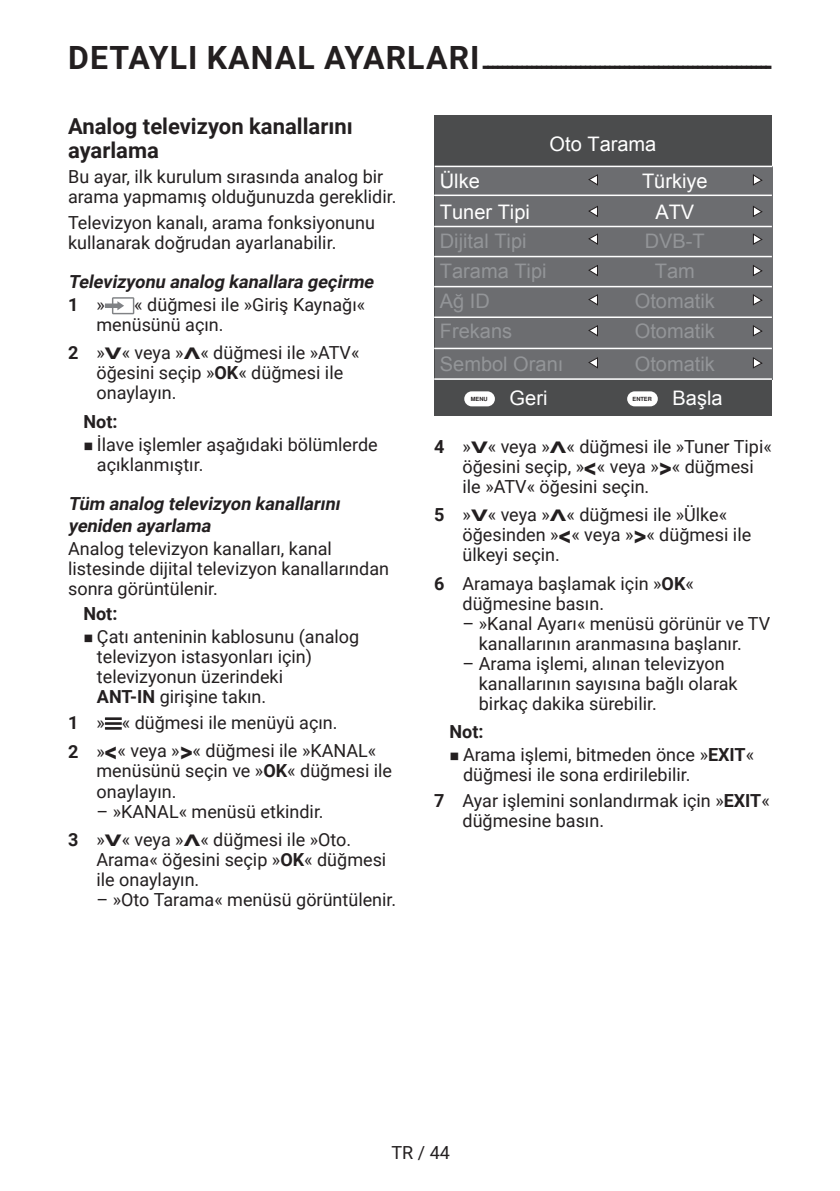
<style>
.page{position:relative;width:840px;height:1191px;background:#fff}
.page>*{position:absolute;margin:0;border:0;box-sizing:border-box;transform-origin:0 0}
.t1{font:700 24px "Futura TOT";color:#231f20}
.t2{font:700 22px/24px "Roboto";color:#231f20}
.t3{font:20px "Arial";color:#939598}
.t4{font:20px "Arial";color:#fff}
.t5{font:18px/20px "Roboto";color:#231f20}
.t6{font:italic 700 18px/22.8px "Roboto";color:#231f20}
.t7{font:700 18px "Roboto";color:#231f20}
.t8{font:700 8px "Win Soft Pro";color:#231f20}
.t9{font:7px "Grund Son Se";color:#231f20}
.s1{font-family:"Roboto";font-size:32px}
.s2{font-style:normal}
.s3{font-weight:400;font-style:normal}
.s4{font-weight:700}
.s5{font-weight:700;font-size:16px}
.s6{font-weight:700;font-size:27.2px}
</style>
<div class="page">
<svg style="left:105px;top:297px;width:29px;height:17px"></svg>
<svg style="left:105px;top:717px;width:17px;height:12px"></svg>
<div style="left:434px;top:116px;width:337px;height:300px;background:#4b4c4d"></div>
<div style="left:464px;top:391px;width:30px;height:15px;background:#fff;border-radius:8px"></div>
<div style="left:626px;top:391px;width:31px;height:15px;background:#fff;border-radius:8px"></div>
<div style="left:434px;top:166px;width:338px;height:213px;background:#6c6d70"></div>
<svg style="left:588px;top:206px;width:9px;height:11px"></svg>
<svg style="left:753px;top:206px;width:9px;height:11px"></svg>
<svg style="left:588px;top:175px;width:9px;height:10px"></svg>
<svg style="left:753px;top:174px;width:9px;height:12px"></svg>
<svg style="left:588px;top:357px;width:9px;height:11px"></svg>
<svg style="left:753px;top:357px;width:9px;height:11px"></svg>
<svg style="left:588px;top:325px;width:9px;height:11px"></svg>
<svg style="left:753px;top:325px;width:9px;height:11px"></svg>
<svg style="left:588px;top:295px;width:9px;height:10px"></svg>
<svg style="left:753px;top:294px;width:9px;height:12px"></svg>
<svg style="left:588px;top:234px;width:9px;height:10px"></svg>
<svg style="left:753px;top:233px;width:9px;height:12px"></svg>
<svg style="left:588px;top:265px;width:9px;height:11px"></svg>
<svg style="left:753px;top:265px;width:9px;height:11px"></svg>
<hr style="left:434px;top:166px;width:338px;height:1px;background:#fff">
<hr style="left:434px;top:194px;width:337px;height:2px;background:#fff">
<hr style="left:434px;top:226px;width:337px;height:1px;background:#fff">
<hr style="left:434px;top:256px;width:337px;height:1px;background:#fff">
<hr style="left:434px;top:286px;width:337px;height:1px;background:#fff">
<hr style="left:434px;top:316px;width:337px;height:2px;background:#fff">
<hr style="left:434px;top:348px;width:337px;height:1px;background:#fff">
<hr style="left:434px;top:378px;width:337px;height:2px;background:#fff">
<h1 class="t1" style="left:68px;top:50px;width:704px"><span class="s1">DETAYLI KANAL AYARLARI</span>------------------------------------------------------------</h1>
<p class="t2" style="left:68px;top:113px;width:286px">Analog televizyon kanallarını ayarlama</p>
<p class="t5" style="left:68px;top:166px;width:330px">Bu ayar, ilk kurulum sırasında analog bir arama yapmamış olduğunuzda gereklidir.</p>
<p class="t5" style="left:68px;top:212px;width:308px">Televizyon kanalı, arama fonksiyonunu kullanarak doğrudan ayarlanabilir.</p>
<p class="t6" style="left:68px;top:270px;width:311px">Televizyonu analog kanallara geçirme<br><span class="s2">1</span> <span class="s3">»</span></p>
<p class="t5" style="left:96px;top:294px;width:270px;text-indent:38px">« düğmesi ile »Giriş Kaynağı« menüsünü açın.</p>
<p class="t5" style="left:96px;top:342px;width:264px;text-indent:-28px"><span class="s4">2</span> »<span class="s5">V</span>« veya »<span class="s5">Λ</span>« düğmesi ile »ATV« öğesini seçip »<span class="s4">OK</span>« düğmesi ile onaylayın.</p>
<p class="t7" style="left:83px;top:409px;width:36px">Not:</p>
<p class="t9" style="left:83px;top:442px;width:11px">7</p>
<p class="t5" style="left:97px;top:434px;width:282px">İlave işlemler aşağıdaki bölümlerde açıklanmıştır.</p>
<p class="t6" style="left:68px;top:492px;width:277px;line-height:22px">Tüm analog televizyon kanallarını yeniden ayarlama</p>
<p class="t5" style="left:68px;top:537px;width:322px">Analog televizyon kanalları, kanal listesinde dijital televizyon kanallarından sonra görüntülenir.</p>
<p class="t7" style="left:83px;top:601px;width:36px">Not:</p>
<p class="t9" style="left:83px;top:635px;width:11px">7</p>
<p class="t5" style="left:97px;top:626px;width:263px">Çatı anteninin kablosunu (analog televizyon istasyonları için) televizyonun üzerindeki<br><span class="s4">ANT-IN</span> girişine takın.</p>
<p class="t5" style="left:68px;top:707px;width:309px;line-height:28.6px"><span class="s4">1</span> » « düğmesi ile menüyü açın.<br><span class="s4">2</span> »<span class="s6">&lt;</span>« veya »<span class="s6">&gt;</span>« düğmesi ile »KANAL«</p>
<p class="t5" style="left:96px;top:760px;width:297px">menüsünü seçin ve »<span class="s4">OK</span>« düğmesi ile onaylayın.</p>
<p class="t5" style="left:68px;top:796px;width:284px;line-height:28.6px;text-align:center">– »KANAL« menüsü etkindir.<br><span class="s4">3</span> »<span class="s5">V</span>« veya »<span class="s5">Λ</span>« düğmesi ile »Oto.</p>
<p class="t5" style="left:96px;top:849px;width:291px">Arama« öğesini seçip »<span class="s4">OK</span>« düğmesi ile onaylayın.</p>
<p class="t5" style="left:96px;top:889px;width:301px">– »Oto Tarama« menüsü görüntülenir.</p>
<p class="t4" style="left:549px;top:131px;width:108px">Oto Tarama</p>
<p class="t4" style="left:439px;top:167px;width:41px">Ülke</p>
<p class="t4" style="left:641px;top:167px;width:67px">Türkiye</p>
<p class="t4" style="left:439px;top:199px;width:92px">Tuner Tipi</p>
<p class="t4" style="left:655px;top:199px;width:40px">ATV</p>
<p class="t3" style="left:439px;top:228px;width:88px">Dijital Tipi</p>
<p class="t3" style="left:644px;top:228px;width:61px">DVB-T</p>
<p class="t3" style="left:439px;top:258px;width:108px">Tarama Tipi</p>
<p class="t3" style="left:654px;top:258px;width:42px">Tam</p>
<p class="t3" style="left:439px;top:287px;width:52px">Ağ ID</p>
<p class="t3" style="left:634px;top:287px;width:82px">Otomatik</p>
<p class="t3" style="left:439px;top:318px;width:74px">Frekans</p>
<p class="t3" style="left:634px;top:318px;width:82px">Otomatik</p>
<p class="t3" style="left:439px;top:350px;width:125px">Sembol Oranı</p>
<p class="t3" style="left:634px;top:350px;width:82px">Otomatik</p>
<p class="t4" style="left:509px;top:385px;width:39px">Geri</p>
<p class="t4" style="left:672px;top:385px;width:52px">Başla</p>
<p class="t8" style="left:470px;top:393px;width:18px">MENU</p>
<p class="t8" style="left:632px;top:393px;width:21px">ENTER</p>
<p class="t5" style="left:462px;top:435px;width:310px;text-indent:-28px"><span class="s4">4</span> »<span class="s5">V</span>« veya »<span class="s5">Λ</span>« düğmesi ile »Tuner Tipi« öğesini seçip, »<span class="s6">&lt;</span>« veya »<span class="s6">&gt;</span>« düğmesi ile »ATV« öğesini seçin.</p>
<p class="t5" style="left:462px;top:504px;width:290px;text-indent:-28px"><span class="s4">5</span> »<span class="s5">V</span>« veya »<span class="s5">Λ</span>« düğmesi ile »Ülke« öğesinden »<span class="s6">&lt;</span>« veya »<span class="s6">&gt;</span>« düğmesi ile ülkeyi seçin.</p>
<p class="t5" style="left:462px;top:573px;width:233px;text-indent:-28px"><span class="s4">6</span> Aramaya başlamak için »<span class="s4">OK</span>« düğmesine basın.</p>
<p class="t5" style="left:478px;top:613px;width:293px;text-indent:-16px">– »Kanal Ayarı« menüsü görünür ve TV kanallarının aranmasına başlanır.</p>
<p class="t5" style="left:478px;top:652px;width:260px;text-indent:-16px">– Arama işlemi, alınan televizyon kanallarının sayısına bağlı olarak birkaç dakika sürebilir.</p>
<p class="t7" style="left:449px;top:719px;width:36px">Not:</p>
<p class="t9" style="left:449px;top:753px;width:11px">7</p>
<p class="t5" style="left:463px;top:744px;width:292px">Arama işlemi, bitmeden önce »<span class="s4">EXIT</span>« düğmesi ile sona erdirilebilir.</p>
<p class="t5" style="left:462px;top:790px;width:309px;text-indent:-28px"><span class="s4">7</span> Ayar işlemini sonlandırmak için »<span class="s4">EXIT</span>« düğmesine basın.</p>
<p class="t5" style="left:391px;top:1142px;width:60px">TR / 44</p>
</div>
